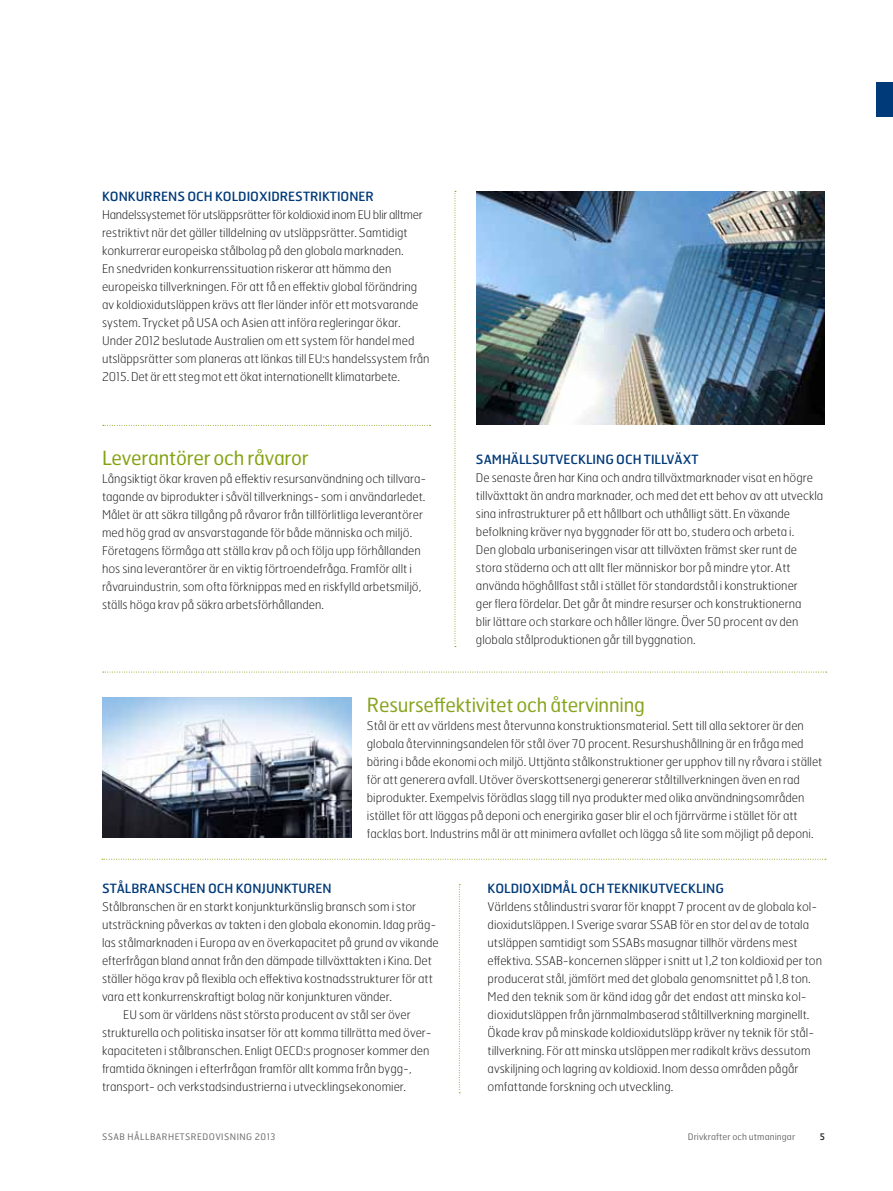
<style>
.page{position:relative;width:893px;height:1191px;background:#fff}
.page>*{position:absolute;margin:0;border:0;box-sizing:border-box;transform-origin:0 0}
.t1{font:19.5px "Hermes FB";letter-spacing:-.01em;color:#87a41f}
.t2{font:19.5px "Hermes FB";letter-spacing:-.01em;color:#84a313}
.t3{font:12.75px "Hermes FB";color:#003a79}
.t4{font:100 12px/18px "Hermes FB";color:#1c1b1a}
.t5{font:9px "Hermes FB";letter-spacing:.05em;color:#70706f}
.t6{font:9px "Hermes FB";letter-spacing:.01em;color:#70706f}
.t7{font:9px "Hermes FB";color:#1c1b1a}
</style>
<div class="page">
<img style="left:476px;top:191px;width:349px;height:234px">
<svg style="left:455px;top:191px;width:1px;height:456px"></svg>
<svg style="left:459px;top:884px;width:1px;height:209px"></svg>
<svg style="left:103px;top:671px;width:724px;height:1px"></svg>
<svg style="left:103px;top:425px;width:327px;height:1px"></svg>
<svg style="left:102px;top:859px;width:724px;height:1px"></svg>
<img style="left:102px;top:697px;width:249px;height:141px">
<div style="left:876px;top:83px;width:17px;height:34px;background:#003a79"></div>
<p class="t3" style="left:102px;top:188px;width:273px">KONKURRENS OCH KOLDIOXIDRESTRIKTIONER</p>
<p class="t4" style="left:102px;top:205px;width:329px">Handelssystemetförutsläppsrätterför koldioxidinomEUbliralltmer restriktivt när det gäller tilldelning av utsläppsrätter. Samtidigt konkurrerar europeiska stålbolag på den globala marknaden.<br>En snedvriden konkurrenssituation riskerar att hämma den europeiska tillverkningen. För att få en effektiv global förändring av koldioxidutsläppen krävs att fler länder inför ett motsvarande system. Trycket på USA och Asien att införa regleringar ökar.<br>Under 2012 beslutade Australien om ett system för handel med utsläppsrätter som planeras att länkas till EU:s handelssystem från 2015. Det är ett steg mot ett ökat internationellt klimatarbete.</p>
<h1 class="t2" style="left:102px;top:446px;width:208px">Leverantörer och råvaror</h1>
<p class="t4" style="left:102px;top:469px;width:326px">Långsiktigt ökar kraven på effektiv resursanvändning och tillvara&shy;tagande av biprodukter i såväl tillverknings- som i användarledet.<br>Målet är att säkra tillgång på råvaror från tillförlitliga leverantörer med hög grad av ansvarstagande för både människa och miljö.<br>Företagens förmåga att ställa krav på och följa upp förhållanden hos sina leverantörer är en viktig förtroendefråga. Framför allt i råvaruindustrin, som ofta förknippas med en riskfylld arbetsmiljö, ställs höga krav på säkra arbetsförhållanden.</p>
<p class="t3" style="left:476px;top:451px;width:224px">SAMHÄLLSUTVECKLIN G OCH TI LLVÄXT</p>
<p class="t4" style="left:476px;top:468px;width:349px">De senaste åren har Kina och andra tillväxtmarknader visat en högre tillväxttakt än andra marknader, och med det ett behov av att utveckla sina infrastrukturer på ett hållbart och uthålligt sätt. En växande befolkning kräver nya byggnader för att bo, studera och arbeta i.<br>Den globala urbaniseringen visar att tillväxten främst sker runt de stora städerna och att allt fler människor bor på mindre ytor. Att använda höghållfast stål i stället för standardstål i konstruktioner<br>ger flera fördelar. Det går åt mindre resurser och konstruktionerna<br>blir lättare och starkare och håller längre. Över 50 procent av den globala stålproduktionen går till byggnation.</p>
<h1 class="t1" style="left:367px;top:692px;width:280px">Resurseffektivitet och återvinning</h1>
<p class="t4" style="left:367px;top:716px;width:457px">Stål är ett av världens mest återvunna konstruktionsmaterial. Sett till alla sektorer är den globala återvinningsandelen för stål över 70 procent. Resurshushållning är en fråga med bäring i både ekonomi och miljö. Uttjänta stålkonstruktioner ger upphov till ny råvara i stället för att generera avfall. Utöver överskottsenergi genererar ståltillverkningen även en rad biprodukter. Exempelvis förädlas slagg till nya produkter med olika användningsområden istället för att läggas på deponi och energirika gaser blir el och fjärrvärme i stället för att facklas bort. Industrins mål är att minimera avfallet och lägga så lite som möjligt på deponi.</p>
<p class="t3" style="left:102px;top:880px;width:231px">STÅLBRANSCHEN OCH KONJUNKTUREN</p>
<p class="t4" style="left:102px;top:897px;width:316px">Stålbranschen är en starkt konjunkturkänslig bransch som i stor</p>
<p class="t4" style="left:102px;top:915px;width:336px">utsträckning påverkas av takten i den globala ekonomin. Idag präg-</p>
<p class="t4" style="left:102px;top:933px;width:338px">las stålmarknaden i Europa av en överkapacitet på grund av vikande</p>
<p class="t4" style="left:102px;top:951px;width:331px">efterfrågan bland annat från den dämpade tillväxttakten i Kina. Det</p>
<p class="t4" style="left:102px;top:969px;width:332px">ställer höga krav på flexibla och effektiva kostnadsstrukturer för att</p>
<p class="t4" style="left:102px;top:987px;width:291px">vara ett konkurrenskraftigt bolag när konjunkturen vänder.</p>
<p class="t4" style="left:123px;top:1005px;width:289px">EU som är världens näst största producent av stål ser över</p>
<p class="t4" style="left:102px;top:1023px;width:331px">strukturella och -politiska insatser för att komma tillrätta med över-</p>
<p class="t4" style="left:102px;top:1041px;width:329px">kapaciteten i stålbranschen. Enligt OECD:s prognoser kommer den</p>
<p class="t4" style="left:102px;top:1059px;width:311px">framtida ökningen i efterfrågan framför allt komma från bygg-,</p>
<p class="t4" style="left:102px;top:1077px;width:305px">transport- och verkstadsindustrierna i utvecklingsekonomier.</p>
<p class="t3" style="left:488px;top:880px;width:31px">KOLDIOXID</p>
<p class="t3" style="left:552px;top:880px;width:77px">MÅL OCH TEKNIKU</p>
<p class="t3" style="left:658px;top:880px;width:67px">TVECKLIN G</p>
<p class="t4" style="left:488px;top:897px;width:336px">Världens stålindustri svarar för knappt 7 procent av de globala kol&shy;dioxidutsläppen. I Sverige svarar SSAB för en stor del av de totala utsläppen samtidigt som SSABs masugnar tillhör värdens mest effektiva. SSAB-koncernen släpper i snitt ut 1,2 ton koldioxid per ton producerat stål, jämfört med det globala genomsnittet på 1,8 ton.<br>Med den teknik som är känd idag går det endast att minska kol&shy;dioxidutsläppen från järnmalmbaserad ståltillverkning marginellt.<br>Ökade krav på minskade koldioxidutsläpp kräver ny teknik för stål&shy;tillverkning. För att minska utsläppen mer radikalt krävs dessutom avskiljning och lagring av koldioxid. Inom dessa områden pågår omfattande forskning och utveckling.</p>
<p class="t5" style="left:102px;top:1131px;width:7px">ssab</p>
<p class="t5" style="left:128px;top:1131px;width:13px">hållba</p>
<p class="t5" style="left:162px;top:1131px;width:115px">rhetsredovisning 2013</p>
<p class="t6" style="left:688px;top:1131px;width:109px">Drivkrafter och utmaningar</p>
<p class="t7" style="left:820px;top:1130px;width:7px">5</p>
</div>
